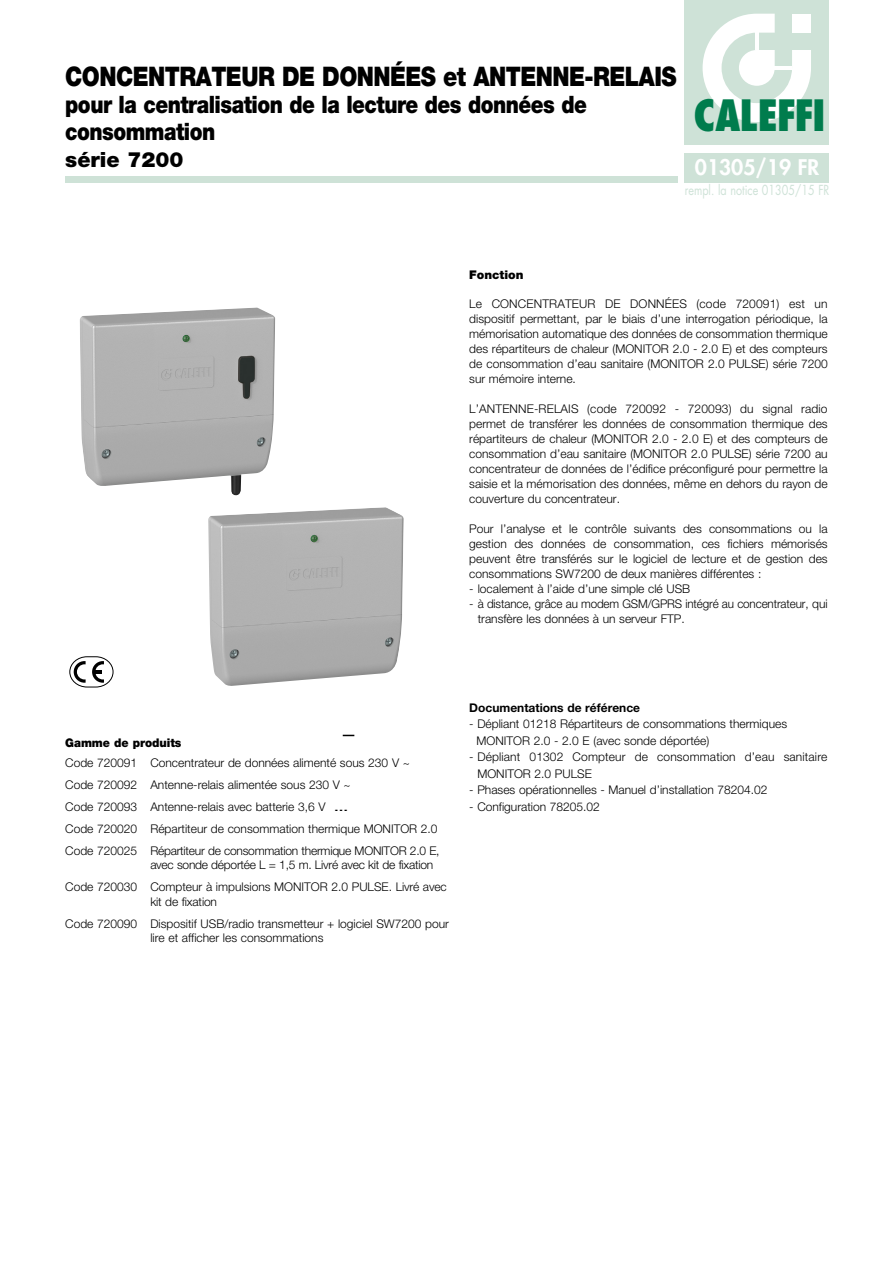
<style>
.page{position:relative;width:893px;height:1263px;background:#fff}
.page>*{position:absolute;margin:0;border:0;box-sizing:border-box;transform-origin:0 0}
.Normale{font:800 condensed 42px "Futura";letter-spacing:-.03em;color:#007c4d}
.Normale-2{font:900 27px "Helvetica Neue";letter-spacing:-.025em;color:#000;scale:.84 1}
.Normale-3{font:900 24px/27px "Helvetica Neue";letter-spacing:-.025em;color:#000;scale:.85 1}
.Normale-4{font:800 21px "Futura";color:#fff}
.Normale-5{font:900 21px "Helvetica Neue";color:#000}
.Normale-6{font:13.5px "Futura";color:#cee2d7;scale:.8 1}
.Normale-7{font:300 12px/15px "Helvetica Neue LT Std";color:#000;text-align:justify}
.Codice{font:300 12px/14.4px "Helvetica Neue LT Std";color:#000}
.Codice-2{font:300 12px/14.4px "Helvetica Neue LT Std";letter-spacing:-.02em;color:#000}
.Normale-8{font:700 12px "Helvetica Neue";color:#000}
.Normale-9{font:900 12px "Helvetica Neue";letter-spacing:-.005em;color:#000;scale:.95 1}
.Normale-10{font:900 12px "Helvetica Neue";letter-spacing:-.005em;color:#000}
</style>
<div class="page">
<div style="left:685px;top:153px;width:144px;height:30px;background:#cee2d7"></div>
<div style="left:685px;top:0;width:144px;height:145px;background:#cee2d7"></div>
<svg style="left:703px;top:14px;width:108px;height:108px"></svg>
<hr style="left:755px;top:32px;width:4px;height:18px;background:#fff">
<hr style="left:774px;top:66px;width:18px;height:4px;background:#fff">
<div style="left:65px;top:176px;width:612px;height:7px;background:#cee2d7"></div>
<img style="left:80px;top:308px;width:195px;height:187px">
<img style="left:208px;top:507px;width:196px;height:179px">
<svg style="left:69px;top:656px;width:45px;height:32px"></svg>
<p class="Normale-2" style="left:65px;top:60px;width:729px">CONCENTRATEUR DE DONNÉES et ANTENNE-RELAIS</p>
<p class="Normale-3" style="left:65px;top:91px;width:615px">pour la centralisation de la lecture des données de consommation</p>
<p class="Normale-5" style="left:65px;top:147px;width:120px">série 7200</p>
<p class="Normale" style="left:693px;top:89px;width:134px">CALEFFI</p>
<p class="Normale-4" style="left:695px;top:153px;width:126px">01305/19 FR</p>
<p class="Normale-6" style="left:685px;top:181px;width:182px">rempl. la notice 01305/15 FR</p>
<p class="Normale-10" style="left:469px;top:267px;width:56px">Fonction</p>
<p class="Normale-7" style="left:469px;top:296px;width:360px">Le CONCENTRATEUR DE DONNÉES (code 720091) est un dispositif permettant, par le biais d’une interrogation périodique, la mémorisation automatique des données de consommation thermique des répartiteurs de chaleur (MONITOR 2.0 - 2.0 E) et des compteurs de consommation d’eau sanitaire (MONITOR 2.0 PULSE) série 7200 sur mémoire interne.</p>
<p class="Normale-7" style="left:469px;top:401px;width:360px">L’ANTENNE-RELAIS (code 720092 - 720093) du signal radio permet de transférer les données de consommation thermique des répartiteurs de chaleur (MONITOR 2.0 - 2.0 E) et des compteurs de consommation d’eau sanitaire (MONITOR 2.0 PULSE) série 7200 au concentrateur de données de l’édifice préconfiguré pour permettre la saisie et la mémorisation des données, même en dehors du rayon de couverture du concentrateur.</p>
<p class="Normale-7" style="left:469px;top:521px;width:360px">Pour l’analyse et le contrôle suivants des consommations ou la gestion des données de consommation, ces fichiers mémorisés peuvent être transférés sur le logiciel de lecture et de gestion des consommations SW7200 de deux manières différentes :</p>
<p class="Normale-7" style="left:469px;top:581px;width:223px">- localement à l’aide d’une simple clé USB</p>
<p class="Normale-7" style="left:478px;top:596px;width:351px;text-indent:-9px">- à distance, grâce au modem GSM/GPRS intégré au concentrateur, qui transfère les données à un serveur FTP.</p>
<p class="Normale-9" style="left:65px;top:735px;width:124px">Gamme de produits</p>
<p class="Normale-7" style="left:65px;top:755px;width:346px">Code 720091 Concentrateur de données alimenté sous 230 V ~</p>
<p class="Normale-7" style="left:65px;top:777px;width:287px">Code 720092 Antenne-relais alimentée sous 230 V ~</p>
<p class="Normale-7" style="left:65px;top:799px;width:286px">Code 720093 Antenne-relais avec batterie 3,6 V ...</p>
<p class="Codice" style="left:65px;top:821px;width:374px">Code 720020 Répartiteur de consommation thermique MONITOR 2.0</p>
<p class="Codice-2" style="left:150px;top:843px;width:291px;text-indent:-85px">Code 720025 Répartiteur de consommation thermique MONITOR 2.0 E, avec sonde déportée L = 1,5 m. Livré avec kit de fixation</p>
<p class="Codice" style="left:150px;top:879px;width:298px;text-indent:-85px">Code 720030 Compteur à impulsions MONITOR 2.0 PULSE. Livré avec kit de fixation</p>
<p class="Codice" style="left:150px;top:916px;width:300px;text-indent:-85px">Code 720090 Dispositif USB/radio transmetteur + logiciel SW7200 pour lire et afficher les consommations</p>
<p class="Normale-8" style="left:469px;top:700px;width:172px">Documentations de référence</p>
<p class="Normale-7" style="left:469px;top:716px;width:319px">- Dépliant 01218 Répartiteurs de consommations thermiques</p>
<p class="Normale-7" style="left:477px;top:732px;width:234px">MONITOR 2.0 - 2.0 E (avec sonde déportée)</p>
<p class="Normale-7" style="left:477px;top:748px;width:352px;line-height:16.5px;text-indent:-8px">- Dépliant 01302 Compteur de consommation d’eau sanitaire<br>MONITOR 2.0 PULSE</p>
<p class="Normale-7" style="left:469px;top:782px;width:300px">- Phases opérationnelles - Manuel d’installation 78204.02</p>
<p class="Normale-7" style="left:469px;top:798px;width:132px">- Configuration 78205.02</p>
</div>
